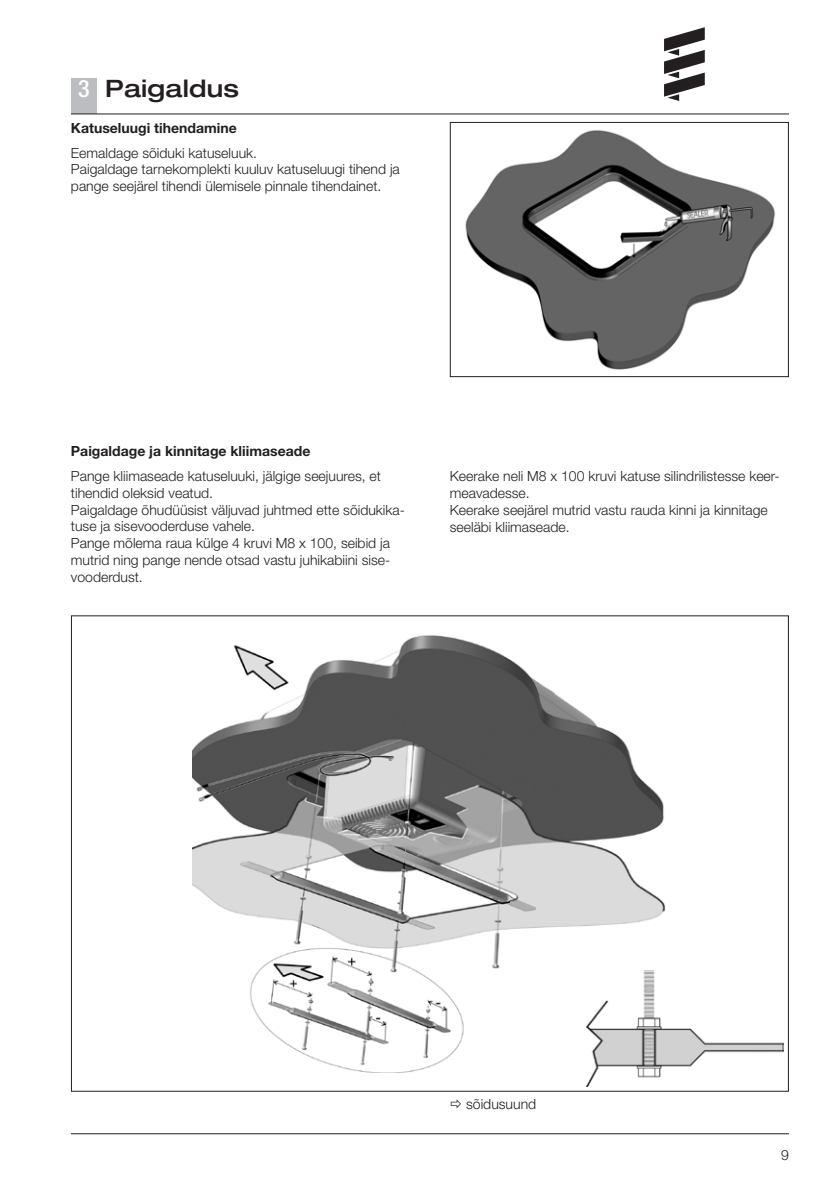
<style>
.page{position:relative;width:840px;height:1191px;background:#fff}
.page>*{position:absolute;margin:0;border:0;box-sizing:border-box;transform-origin:0 0}
.t1{font:500 expanded 24px "Helvetica Neue";letter-spacing:.01em;color:#231f20}
.t2{font:300 14px/16.8px "Helvetica Neue";color:#231f20}
.t3{font:700 14px "Helvetica Neue";color:#231f20}
.s1{font-stretch:condensed;color:#fff}
</style>
<div class="page">
<hr style="left:71px;top:1133px;width:717px;height:1px;background:#231f20">
<div style="left:71px;top:78px;width:25px;height:35px;background:#bcbdc0"></div>
<hr style="left:71px;top:113px;width:717px;height:1px;background:#231f20">
<svg style="left:664px;top:27px;width:40px;height:74px"></svg>
<img style="left:465px;top:130px;width:310px;height:240px">
<div style="left:449px;top:122px;width:339px;height:255px;border:1px solid #231f20"></div>
<img style="left:193px;top:635px;width:473px;height:437px">
<img style="left:585px;top:970px;width:197px;height:116px">
<h1 class="t1" style="left:78px;top:73px;width:162px"><span class="s1">3</span> Paigaldus</h1>
<p class="t3" style="left:71px;top:119px;width:167px">Katuseluugi tihendamine</p>
<p class="t2" style="left:71px;top:144px;width:330px">Eemaldage sõiduki katuseluuk.<br>Paigaldage tarnekomplekti kuuluv katuseluugi tihend ja pange seejärel tihendi ülemisele pinnale tihendainet.</p>
<p class="t3" style="left:71px;top:442px;width:241px">Paigaldage ja kinnitage kliimaseade</p>
<p class="t2" style="left:71px;top:467px;width:335px">Pange kliimaseade katuseluuki, jälgige seejuures, et tihendid oleksid veatud.<br>Paigaldage õhudüüsist väljuvad juhtmed ette sõidukika&shy;tuse ja sisevooderduse vahele.<br>Pange mõlema raua külge 4 kruvi M8 x 100, seibid ja mutrid ning pange nende otsad vastu juhikabiini sise&shy;vooderdust.</p>
<p class="t2" style="left:449px;top:467px;width:331px">Keerake neli M8 x 100 kruvi katuse silindrilistesse keer&shy;meavadesse.<br>Keerake seejärel mutrid vastu rauda kinni ja kinnitage seeläbi kliimaseade.</p>
<p class="t2" style="left:466px;top:1095px;width:71px">sõidusuund</p>
<p class="t2" style="left:780px;top:1146px;width:9px">9</p>
</div>
